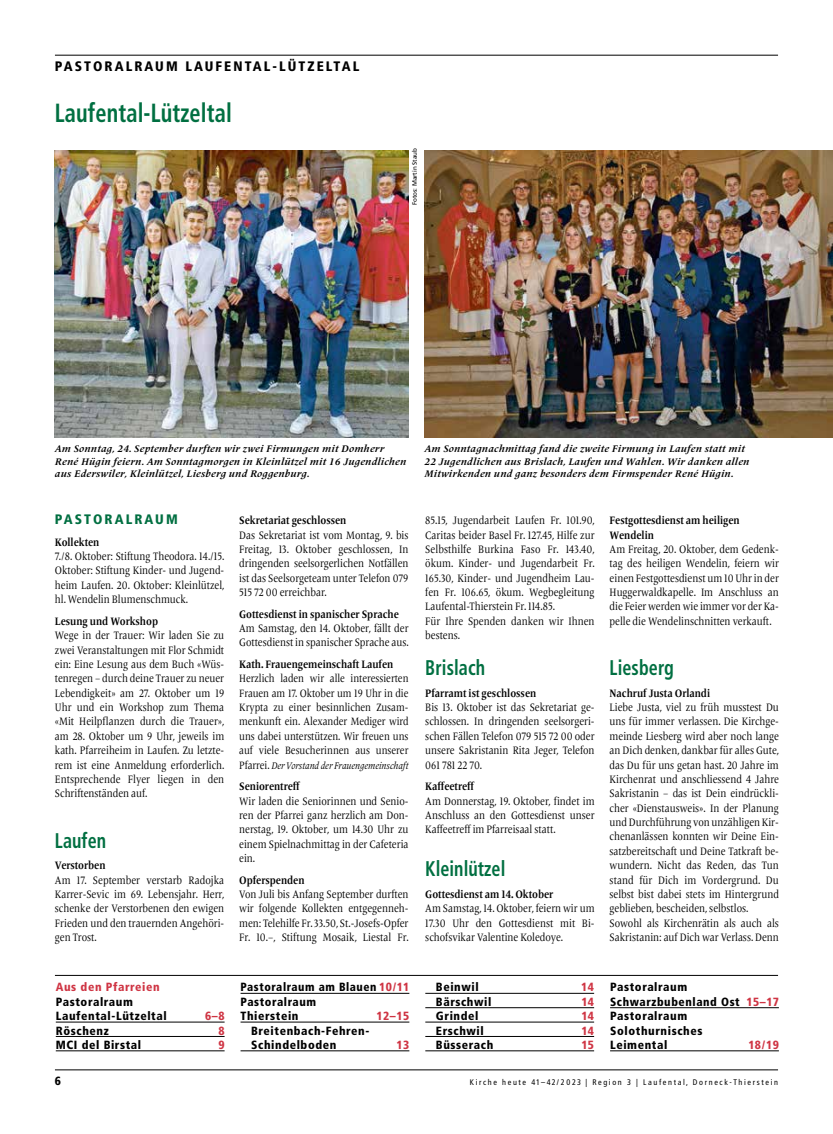
<style>
.page{position:relative;width:833px;height:1134px;background:#fff}
.page>*{position:absolute;margin:0;border:0;box-sizing:border-box;transform-origin:0 0}
.t1{font:700 condensed 26.25px "Frutiger LT Pro";letter-spacing:.005em;color:#006f41;scale:.85 1}
.t2{font:700 condensed 21.25px "Frutiger LT Pro";letter-spacing:.005em;color:#006f41;scale:.85 1}
.t3{font:900 condensed 13.75px "Frutiger LT Pro";letter-spacing:.15em;color:#000}
.t4{font:900 condensed 13.75px "Frutiger LT Pro";letter-spacing:.15em;color:#006f41}
.t5{font:900 condensed 11.88px/14.4px "Frutiger LT Pro";letter-spacing:.05em;color:#000}
.t6{font:900 condensed 11.88px/14.4px "Frutiger LT Pro";letter-spacing:.05em;color:#000;scale:.96 1}
.t7{font:900 condensed 11.88px "Frutiger LT Pro";letter-spacing:.05em;color:#cf3544}
.t8{font:11.25px/14.4px "Frutiger Serif LT Pro";color:#000;text-align:justify;scale:.85 1}
.t9{font:700 11.25px/14.4px "Frutiger Serif LT Pro";color:#000;scale:.85 1}
.t10{font:11.12px/14.4px "Frutiger Serif LT Pro";color:#000;text-align:justify;scale:.84 1}
.t11{font:italic 700 10px/12.5px "Frutiger Serif LT Pro";letter-spacing:.025em;color:#000}
.t12{font:italic 10px "Frutiger Serif LT Pro";letter-spacing:-.005em;color:#000;scale:.85 1}
.t13{font:condensed 8.12px "Frutiger LT Pro";letter-spacing:.2em;color:#000}
.t14{font:6.25px "Frutiger LT Pro";color:#000}
.s1{font-style:normal;font-size:11.12px}
.s2{color:#cf3544}
</style>
<div class="page">
<hr style="left:55px;top:1070px;width:723px;height:1px;background:#000">
<hr style="left:55px;top:55px;width:723px;height:1px;background:#000">
<img style="left:55px;top:150px;width:353px;height:288px">
<img style="left:424px;top:150px;width:409px;height:288px">
<hr style="left:55px;top:975px;width:723px;height:1px;background:#000">
<hr style="left:56px;top:1022px;width:169px;height:1px;background:#000">
<hr style="left:56px;top:1036px;width:169px;height:1px;background:#000">
<hr style="left:56px;top:1050px;width:169px;height:1px;background:#000">
<hr style="left:240px;top:993px;width:169px;height:1px;background:#000">
<hr style="left:240px;top:1022px;width:169px;height:1px;background:#000">
<hr style="left:240px;top:1050px;width:169px;height:1px;background:#000">
<hr style="left:425px;top:993px;width:169px;height:1px;background:#000">
<hr style="left:425px;top:1007px;width:169px;height:1px;background:#000">
<hr style="left:425px;top:1022px;width:169px;height:1px;background:#000">
<hr style="left:425px;top:1036px;width:169px;height:1px;background:#000">
<hr style="left:425px;top:1050px;width:169px;height:1px;background:#000">
<hr style="left:610px;top:1007px;width:169px;height:1px;background:#000">
<hr style="left:610px;top:1050px;width:169px;height:1px;background:#000">
<p class="t3" style="left:55px;top:58px;width:306px">PASTORALRAUM LAUFENTAL-LÜTZELTAL</p>
<h1 class="t1" style="left:55px;top:97px;width:210px">Laufental-Lützeltal</h1>
<p class="t14" style="left:411px;top:205px;width:59px;rotate:-90deg">Fotos: Martin Staub</p>
<p class="t11" style="left:55px;top:443px;width:353px">Am Sonntag, 24. September durften wir zwei Firmungen mit Domherr<br>René Hügin feiern. Am Sonntagmorgen in Kleinlützel mit 16 Jugendlichen aus Ederswiler, Kleinlützel, Liesberg und Roggenburg.</p>
<p class="t11" style="left:424px;top:443px;width:326px">Am Sonntagnachmittag fand die zweite Firmung in Laufen statt mit<br>22 Jugendlichen aus Brislach, Laufen und Wahlen. Wir danken allen<br>Mitwirkenden und ganz besonders dem Firmspender René Hügin.</p>
<p class="t4" style="left:55px;top:511px;width:124px">PASTORALRAUM</p>
<p class="t9" style="left:55px;top:535px;width:54px">Kollekten</p>
<p class="t8" style="left:55px;top:549px;width:201px">7./8. Oktober: Stiftung Theodora. 14./15.<br>Oktober: Stiftung Kinder- und Jugend&shy;heim Laufen. 20. Oktober: Kleinlützel, hl. Wendelin Blumenschmuck.</p>
<p class="t9" style="left:55px;top:614px;width:123px">Lesung und Workshop</p>
<p class="t8" style="left:55px;top:628px;width:201px">Wege in der Trauer: Wir laden Sie zu zwei Veranstaltungen mit Flor Schmidt ein: Eine Lesung aus dem Buch «Wüs&shy;tenregen – durch deine Trauer zu neuer Lebendigkeit» am 27. Oktober um 19<br>Uhr und ein Workshop zum Thema «Mit Heilpflanzen durch die Trauer», am 28. Oktober um 9 Uhr, jeweils im kath. Pfarreiheim in Laufen. Zu letzte&shy;rem ist eine Anmeldung erforderlich.<br>Entsprechende Flyer liegen in den Schriftenständen auf.</p>
<h2 class="t2" style="left:55px;top:828px;width:62px">Laufen</h2>
<p class="t9" style="left:55px;top:858px;width:61px">Verstorben</p>
<p class="t8" style="left:55px;top:873px;width:201px">Am 17. September verstarb Radojka Karrer-Sevic im 69. Lebensjahr. Herr, schenke der Verstorbenen den ewigen Frieden und den trauernden Angehöri&shy;gen Trost.</p>
<p class="t9" style="left:239px;top:513px;width:128px">Sekretariat geschlossen</p>
<p class="t8" style="left:239px;top:528px;width:201px">Das Sekretariat ist vom Montag, 9. bis Freitag, 13. Oktober geschlossen, In dringenden seelsorgerlichen Notfällen ist das Seelsorgeteam unter Telefon 079<br>515 72 00 erreichbar.</p>
<p class="t9" style="left:239px;top:607px;width:189px">Gottesdienst in spanischer Sprache</p>
<p class="t8" style="left:239px;top:621px;width:201px">Am Samstag, den 14. Oktober, fällt der<br>Gottesdienst in spanischer Sprache aus.</p>
<p class="t9" style="left:239px;top:657px;width:183px">Kath. Frauengemeinschaft Laufen</p>
<p class="t10" style="left:239px;top:671px;width:203px">Herzlich laden wir alle interessierten Frauen am 17. Oktober um 19 Uhr in die Krypta zu einer besinnlichen Zusam&shy;menkunft ein. Alexander Mediger wird uns dabei unterstützen. Wir freuen uns auf viele Besucherinnen aus unserer</p>
<p class="t12" style="left:239px;top:759px;width:201px"><span class="s1">Pfarrei.</span> Der Vorstand der Frauengemeinschaft</p>
<p class="t9" style="left:239px;top:779px;width:73px">Seniorentreff</p>
<p class="t8" style="left:239px;top:794px;width:201px">Wir laden die Seniorinnen und Senio&shy;ren der Pfarrei ganz herzlich am Don&shy;nerstag, 19. Oktober, um 14.30 Uhr zu einem Spielnachmittag in der Cafeteria ein.</p>
<p class="t9" style="left:239px;top:873px;width:78px">Opferspenden</p>
<p class="t8" style="left:239px;top:887px;width:201px">Von Juli bis Anfang September durften wir folgende Kollekten entgegenneh&shy;men: Telehilfe Fr. 33.50, St.-Josefs-Opfer Fr. 10.–, Stiftung Mosaik, Liestal Fr.</p>
<p class="t8" style="left:425px;top:513px;width:201px;text-align:left">85.15, Jugendarbeit Laufen Fr. 101.90, Caritas beider Basel Fr. 127.45, Hilfe zur Selbsthilfe Burkina Faso Fr. 143.40, ökum. Kinder- und Jugendarbeit Fr.<br>165.30, Kinder- und Jugendheim Lau&shy;fen Fr. 106.65, ökum. Wegbegleitung Laufental-Thierstein Fr. 114.85.<br>Für Ihre Spenden danken wir Ihnen bestens.</p>
<h2 class="t2" style="left:425px;top:655px;width:72px">Brislach</h2>
<p class="t9" style="left:425px;top:686px;width:132px">Pfarramt ist geschlossen</p>
<p class="t8" style="left:425px;top:700px;width:201px">Bis 13. Oktober ist das Sekretariat ge&shy;schlossen. In dringenden seelsorgeri&shy;schen Fällen Telefon 079 515 72 00 oder unsere Sakristanin Rita Jeger, Telefon 061 781 22 70.</p>
<p class="t9" style="left:425px;top:779px;width:59px">Kaffeetreff</p>
<p class="t8" style="left:425px;top:794px;width:201px">Am Donnerstag, 19. Oktober, findet im Anschluss an den Gottesdienst unser Kaffeetreff im Pfarreisaal statt.</p>
<h2 class="t2" style="left:425px;top:856px;width:96px">Kleinlützel</h2>
<p class="t9" style="left:425px;top:887px;width:152px">Gottesdienst am 14. Oktober</p>
<p class="t8" style="left:425px;top:901px;width:201px">Am Samstag, 14. Oktober, feiern wir um 17.30 Uhr den Gottesdienst mit Bi&shy;schofsvikar Valentine Koledoye.</p>
<p class="t9" style="left:609px;top:513px;width:154px">Festgottesdienst am heiligen<br>Wendelin</p>
<p class="t8" style="left:609px;top:542px;width:201px">Am Freitag, 20. Oktober, dem Gedenk&shy;tag des heiligen Wendelin, feiern wir einen Festgottesdienst um 10 Uhr in der Huggerwaldkapelle. Im Anschluss an die Feier werden wie immer vor der Ka&shy;pelle die Wendelinschnitten verkauft.</p>
<h2 class="t2" style="left:609px;top:655px;width:77px">Liesberg</h2>
<p class="t9" style="left:609px;top:686px;width:120px">Nachruf Justa Orlandi</p>
<p class="t8" style="left:609px;top:700px;width:201px;text-align:left">Liebe Justa, viel zu früh musstest Du uns für immer verlassen. Die Kirchge&shy;meinde Liesberg wird aber noch lange an Dich denken, dankbar für alles Gute, das Du für uns getan hast. 20 Jahre im Kirchenrat und anschliessend 4 Jahre Sakristanin – das ist Dein eindrückli&shy;cher «Dienstausweis». In der Planung und Durchführung von unzähligen Kir&shy;chenanlässen konnten wir Deine Ein&shy;satzbereitschaft und Deine Tatkraft be&shy;wundern. Nicht das Reden, das Tun stand für Dich im Vordergrund. Du selbst bist dabei stets im Hintergrund geblieben, bescheiden, selbstlos.<br>Sowohl als Kirchenrätin als auch als Sakristanin: auf Dich war Verlass. Denn</p>
<p class="t7" style="left:56px;top:980px;width:105px">Aus den Pfarreien</p>
<p class="t5" style="left:56px;top:994px;width:112px">Pastoralraum<br>Laufental-Lützeltal</p>
<p class="t7" style="left:205px;top:1009px;width:21px">6–8</p>
<p class="t6" style="left:240px;top:980px;width:177px">Pastoralraum am Blauen <span class="s2">10/11<br></span>Pastoralraum<br>Thierstein</p>
<p class="t7" style="left:376px;top:1009px;width:35px">12–15</p>
<p class="t5" style="left:56px;top:1023px;width:54px">Röschenz</p>
<p class="t7" style="left:218px;top:1023px;width:8px">8</p>
<p class="t5" style="left:56px;top:1037px;width:87px">MCI del Birstal</p>
<p class="t7" style="left:218px;top:1038px;width:8px">9</p>
<p class="t5" style="left:251px;top:1023px;width:120px">Breitenbach-Fehren-<br>Schindelboden</p>
<p class="t7" style="left:396px;top:1038px;width:14px">13</p>
<p class="t5" style="left:436px;top:980px;width:44px">Beinwil</p>
<p class="t7" style="left:581px;top:980px;width:14px">14</p>
<p class="t5" style="left:436px;top:994px;width:57px">Bärschwil</p>
<p class="t7" style="left:581px;top:994px;width:14px">14</p>
<p class="t5" style="left:436px;top:1009px;width:44px">Grindel</p>
<p class="t7" style="left:581px;top:1009px;width:14px">14</p>
<p class="t5" style="left:436px;top:1023px;width:49px">Erschwil</p>
<p class="t7" style="left:581px;top:1023px;width:14px">14</p>
<p class="t5" style="left:436px;top:1037px;width:59px">Büsserach</p>
<p class="t7" style="left:581px;top:1038px;width:14px">15</p>
<p class="t5" style="left:610px;top:980px;width:170px">Pastoralraum<br>Schwarzbubenland Ost <span class="s2">15–17<br></span>Pastoralraum<br>Solothurnisches<br>Leimental</p>
<p class="t7" style="left:748px;top:1038px;width:32px">18/19</p>
<p class="t5" style="left:55px;top:1074px;width:8px">6</p>
<p class="t13" style="left:470px;top:1077px;width:310px">Kirche heute 41–42/2023 | Region 3 | Laufental, Dorneck-Thierstein</p>
</div>
